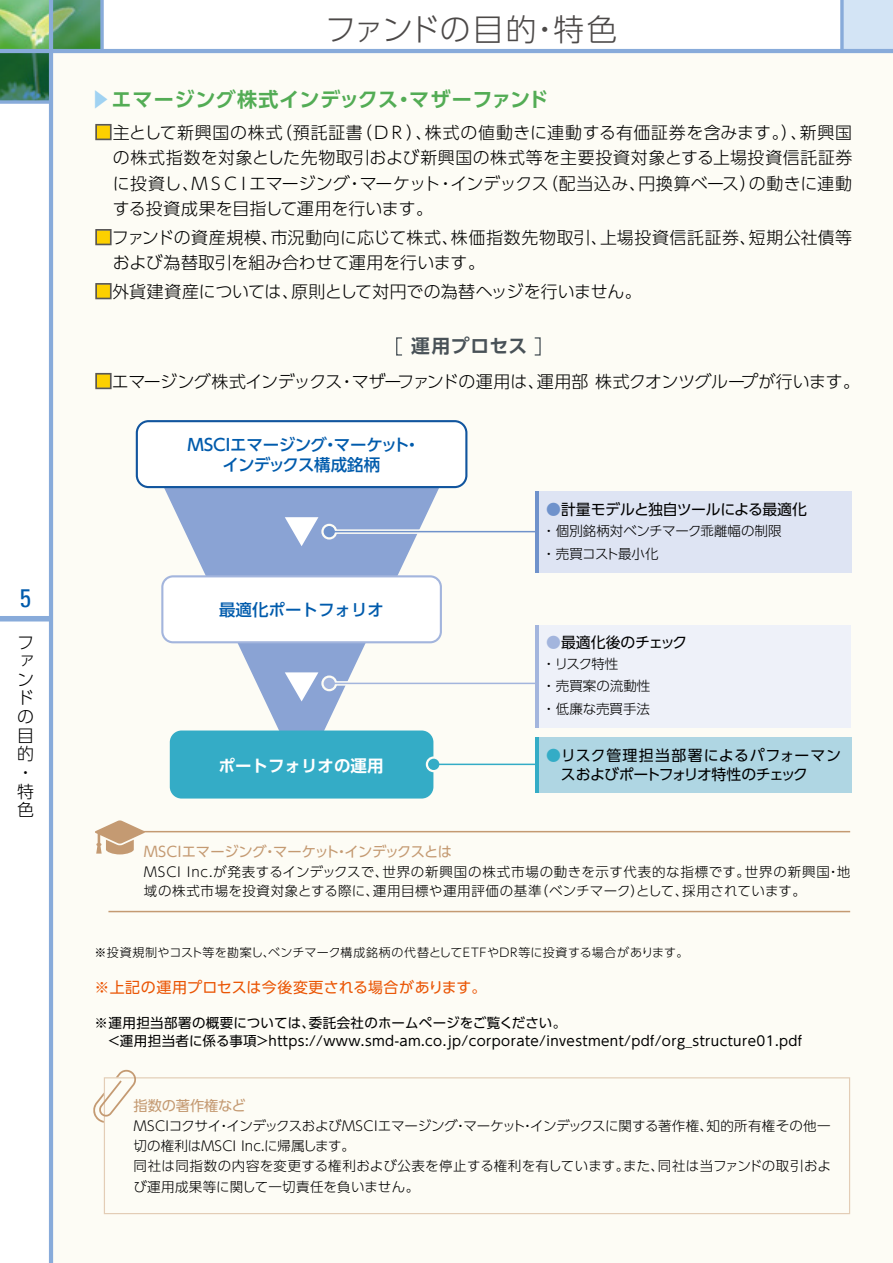
<style>
.page{position:relative;width:893px;height:1263px;background:#fff}
.page>*{position:absolute;margin:0;border:0;box-sizing:border-box;transform-origin:0 0}
.t1{font:300 30.75px "UD Shin Go Pro";letter-spacing:.005em;color:#4c4948}
.t2{font:condensed 25.5px "Univers";color:#005bac}
.t3{font:700 20.1px "UD Shin Go Pro De";letter-spacing:.03em;color:#53ac55}
.t4{font:700 18.75px "UD Shin Go Pro De";letter-spacing:.025em;color:#485157}
.t5{font:300 16.95px/18.6px "UD Shin Go Pro";letter-spacing:-.005em;color:#000}
.t6{font:300 16.95px "UD Shin Go Pro";letter-spacing:-.025em;color:#000}
.t7{font:500 16.5px/19.8px "UD Shin Go Pro";letter-spacing:-.045em;color:#005bac;text-align:center}
.t8{font:500 16.5px "UD Shin Go Pro";color:#005bac}
.t9{font:700 16.5px "UD Shin Go Pro De";color:#fff}
.t10{font:15px "UD Shin Go Pro";letter-spacing:.015em;color:#ea5504}
.t11{font:14.85px/19.5px "UD Shin Go Pro";letter-spacing:-.01em;color:#000}
.t12{font:14.25px "UD Shin Go Pro";letter-spacing:-.05em;color:#c49a72}
.t13{font:14.25px "UD Shin Go Pro";letter-spacing:-.025em;color:#c49a72}
.t14{font:300 13.5px/22.5px "UD Shin Go Pro";letter-spacing:.01em;color:#000}
.t15{font:13.5px/18px "UD Shin Go Pro";letter-spacing:.03em;color:#000}
.t16{font:300 13.5px/19.2px "UD Shin Go Pro";letter-spacing:.05em;color:#000}
.t17{font:300 12px "UD Shin Go Pro";letter-spacing:.03em;color:#000}
.s1{color:#a0d2f2}
.s2{color:#fdd000}
.s3{color:#6f92cb}
.s4{color:#a3b5dd}
.s5{color:#34acc6}
</style>
<div class="page">
<img style="left:0;top:0;width:49px;height:49px">
<svg style="left:0;top:53px;width:49px;height:47px;background:#236640"></svg>
<svg style="left:53px;top:0;width:47px;height:49px;background:#53965e"></svg>
<div style="left:842px;top:0;width:51px;height:51px;background:#d3e4f5"></div>
<svg style="left:840px;top:0;width:4px;height:49px"></svg>
<div style="left:51px;top:51px;width:842px;height:1212px;background:#fdfcf5"></div>
<div style="left:0;top:616px;width:51px;height:5px;background:#88abda"></div>
<hr style="left:49px;top:0;width:4px;height:1263px;background:#88abda">
<hr style="left:0;top:49px;width:893px;height:4px;background:#88abda">
<svg style="left:0;top:100px;width:49px;height:4px"></svg>
<svg style="left:100px;top:0;width:4px;height:49px"></svg>
<div style="left:396px;top:337px;width:7px;height:19px;border:1px solid #485157"></div>
<div style="left:534px;top:337px;width:7px;height:19px;border:1px solid #485157"></div>
<div style="left:95px;top:124px;width:17px;height:16px;border:2px solid #595757"></div>
<div style="left:95px;top:229px;width:17px;height:16px;border:2px solid #595757"></div>
<div style="left:95px;top:283px;width:17px;height:16px;border:2px solid #595757"></div>
<div style="left:95px;top:373px;width:17px;height:16px;border:2px solid #595757"></div>
<svg style="left:153px;top:488px;width:297px;height:290px"></svg>
<svg style="left:136px;top:420px;width:331px;height:68px"></svg>
<svg style="left:161px;top:575px;width:281px;height:68px"></svg>
<div style="left:170px;top:730px;width:263px;height:68px;background:#34acc6;border-radius:12px"></div>
<svg style="left:285px;top:517px;width:33px;height:29px"></svg>
<svg style="left:285px;top:672px;width:33px;height:29px"></svg>
<svg style="left:337px;top:529px;width:198px;height:5px"></svg>
<div style="left:321px;top:524px;width:16px;height:15px;border:4px solid #fdfcf5;border-radius:50%"></div>
<hr style="left:329px;top:531px;width:210px;height:1px;background:#6f92cb">
<div style="left:324px;top:526px;width:11px;height:11px;background:#6f92cb;border-radius:50%"></div>
<div style="left:329px;top:681px;width:211px;height:5px;background:#e6e9ee"></div>
<div style="left:321px;top:675px;width:16px;height:16px;border:4px solid #fdfcf5;border-radius:50%"></div>
<hr style="left:329px;top:683px;width:211px;height:1px;background:#a3b5dd">
<div style="left:324px;top:678px;width:11px;height:11px;background:#a3b5dd;border-radius:50%"></div>
<div style="left:535px;top:491px;width:317px;height:81px;background:#dee4f3"></div>
<hr style="left:535px;top:491px;width:4px;height:81px;background:#6f92cb">
<div style="left:535px;top:626px;width:316px;height:102px;background:#eef1f9"></div>
<hr style="left:535px;top:626px;width:4px;height:102px;background:#a3b5dd">
<svg style="left:442px;top:762px;width:93px;height:5px"></svg>
<div style="left:426px;top:756px;width:16px;height:16px;border:4px solid #fdfcf5;border-radius:50%"></div>
<hr style="left:433px;top:764px;width:139px;height:1px;background:#34acc6">
<div style="left:428px;top:759px;width:11px;height:11px;background:#34acc6;border-radius:50%"></div>
<div style="left:535px;top:737px;width:317px;height:55px;background:#afd6e3"></div>
<hr style="left:535px;top:737px;width:4px;height:55px;background:#34acc6">
<hr style="left:108px;top:831px;width:742px;height:1px;background:#c49a72">
<hr style="left:108px;top:911px;width:742px;height:1px;background:#c49a72">
<svg style="left:95px;top:820px;width:50px;height:34px"></svg>
<svg style="left:104px;top:1077px;width:746px;height:137px"></svg>
<svg style="left:93px;top:1070px;width:43px;height:53px"></svg>
<h2 class="t2" style="left:20px;top:582px;width:13px">5</h2>
<p class="t5" style="left:17px;top:632px;width:18px">ファンドの目的・特色</p>
<h1 class="t1" style="left:325px;top:4px;width:294px">ファンドの目的・特色</h1>
<p class="t3" style="left:90px;top:83px;width:459px"><span class="s1">▶</span>エマージング株式インデックス・マザーファンド</p>
<p class="t5" style="left:113px;top:119px;width:741px;line-height:25.5px;text-align:justify;text-indent:-18px"><span class="s2">■</span>主として新興国の株式（預託証書（ＤＲ）、株式の値動きに連動する有価証券を含みます。）、新興国の株式指数を対象とした先物取引および新興国の株式等を主要投資対象とする上場投資信託証券に投資し、ＭＳＣＩエマージング・マーケット・インデックス（配当込み、円換算ベース）の動きに連動する投資成果を目指して運用を行います。</p>
<p class="t5" style="left:113px;top:224px;width:741px;line-height:25.5px;text-indent:-18px"><span class="s2">■</span>ファンドの資産規模、市況動向に応じて株式、株価指数先物取引、上場投資信託証券、短期公社債等および為替取引を組み合わせて運用を行います。</p>
<p class="t5" style="left:95px;top:281px;width:548px"><span class="s2">■</span>外貨建資産については、原則として対円での為替ヘッジを行いません。</p>
<p class="t4" style="left:411px;top:331px;width:118px">運用プロセス</p>
<p class="t6" style="left:95px;top:367px;width:767px"><span class="s2">■</span>エマージング株式インデックス・マザーファンドの運用は、運用部 株式クオンツグループが行います。</p>
<p class="t7" style="left:188px;top:435px;width:234px">ＭＳＣＩエマージング・マーケット・インデックス構成銘柄</p>
<p class="t8" style="left:219px;top:596px;width:166px">最適化ポートフォリオ</p>
<p class="t9" style="left:219px;top:752px;width:166px">ポートフォリオの運用</p>
<p class="t11" style="left:546px;top:499px;width:262px"><span class="s3">●</span>計量モデルと独自ツールによる最適化</p>
<p class="t14" style="left:542px;top:519px;width:241px">・ 個別銘柄対ベンチマーク乖離幅の制限・ 売買コスト最小化</p>
<p class="t11" style="left:546px;top:632px;width:143px"><span class="s4">●</span>最適化後のチェック</p>
<p class="t14" style="left:542px;top:652px;width:110px">・ リスク特性<br>・ 売買案の流動性・ 低廉な売買手法</p>
<p class="t11" style="left:561px;top:745px;width:282px;text-indent:-15px"><span class="s5">●</span>リスク管理担当部署によるパフォーマンスおよびポートフォリオ特性のチェック</p>
<p class="t12" style="left:144px;top:840px;width:310px">ＭＳＣＩエマージング・マーケット・インデックスとは</p>
<p class="t16" style="left:144px;top:861px;width:708px">MSCI Inc.が発表するインデックスで、世界の新興国の株式市場の動きを示す代表的な指標です。世界の新興国・地域の株式市場を投資対象とする際に、運用目標や運用評価の基準（ベンチマーク）として、採用されています。</p>
<p class="t17" style="left:94px;top:942px;width:595px">※投資規制やコスト等を勘案し、ベンチマーク構成銘柄の代替としてETFやDR等に投資する場合があります。</p>
<p class="t10" style="left:94px;top:975px;width:394px">※上記の運用プロセスは今後変更される場合があります。</p>
<p class="t15" style="left:95px;top:1013px;width:709px">※運用担当部署の概要については、委託会社のホームページをご覧ください。<br>　＜運用担当者に係る事項＞https://www.smd-am.co.jp/corporate/investment/pdf/org_structure01.pdf</p>
<p class="t13" style="left:134px;top:1094px;width:114px">指数の著作権など</p>
<p class="t14" style="left:133px;top:1115px;width:699px;line-height:20.2px">ＭＳＣＩコクサイ・インデックスおよびＭＳＣＩエマージング・マーケット・インデックスに関する著作権、知的所有権その他一切の権利はMSCI Inc.に帰属します。<br>同社は同指数の内容を変更する権利および公表を停止する権利を有しています。また、同社は当ファンドの取引および運用成果等に関して一切責任を負いません。</p>
</div>
